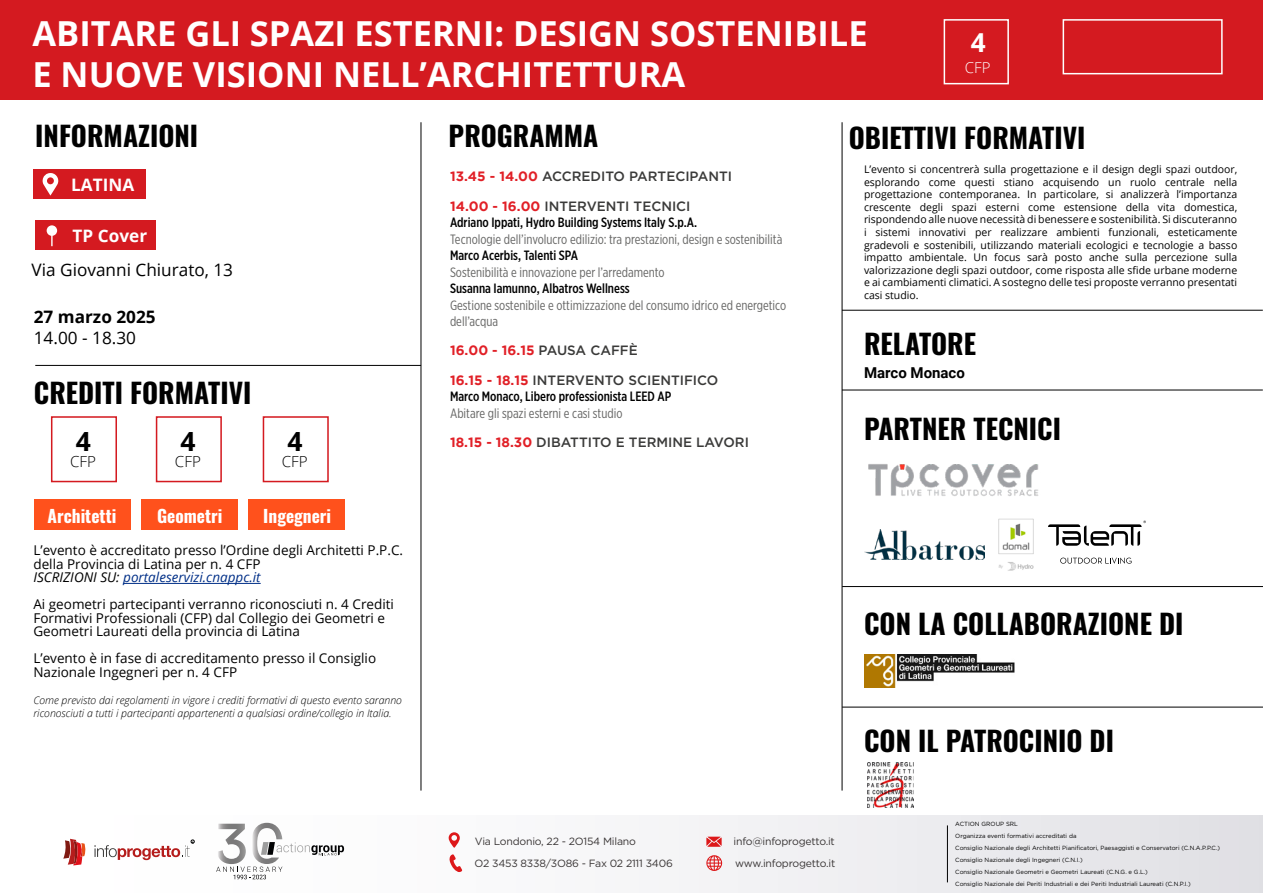
<style>
.page{position:relative;width:1263px;height:893px;background:#fff}
.page>*{position:absolute;margin:0;border:0;box-sizing:border-box;transform-origin:0 0}
.t1{font:700 34.5px/41.4px "Open Sans";color:#fff}
.t2{font:700 27.6px "Oswald";color:#000}
.t3{font:700 26.4px "Open Sans";color:#000}
.t4{font:700 26.1px "Open Sans";color:#fff}
.t5{font:500 19.95px "Gotham";letter-spacing:-.01em;color:#fff}
.t6{font:700 17.4px "Oswald";color:#fff}
.t7{font:17.1px "Open Sans";color:#000}
.t8{font:700 17.1px "Open Sans";color:#fff}
.t9{font:700 17.1px "Open Sans";color:#000}
.t10{font:300 15.15px "Open Sans";color:#000}
.t11{font:700 15px "Roboto";color:#000}
.t12{font:300 15px "Open Sans";color:#fff}
.t13{font:13.5px/13.5px "Open Sans";color:#000}
.t14{font:13.5px/16.5px "Gotham X Narrow";color:#666665}
.t15{font:500 13.5px/29.4px "Gotham";color:#3a3a39}
.t16{font:500 13.5px "Gotham X Narrow";color:#000}
.t17{font:10.5px/12.6px "Open Sans";color:#000;text-align:justify}
.t18{font:italic 300 10.5px/13.5px "Open Sans";color:#000}
.t19{font:10.5px "Gotham";letter-spacing:-.02em;color:#393535}
.t20{font:6px/12px "Gotham";color:#000}
.s1{font-style:italic}
.s2{font-style:italic;color:#002f87}
.s3{font-weight:700;color:#e12027}
</style>
<div class="page">
<div style="left:0;top:815px;width:1263px;height:78px;background:linear-gradient(to right,#fff,#e3e3e7)"></div>
<svg style="left:449px;top:854px;width:13px;height:18px"></svg>
<svg style="left:706px;top:855px;width:16px;height:16px"></svg>
<svg style="left:706px;top:837px;width:16px;height:10px"></svg>
<svg style="left:449px;top:832px;width:11px;height:16px"></svg>
<hr style="left:947px;top:825px;width:1px;height:57px;background:#000">
<div style="left:0;top:0;width:1263px;height:99px;background:#d41a20"></div>
<hr style="left:421px;top:122px;width:1px;height:669px;background:#000">
<hr style="left:842px;top:122px;width:1px;height:669px;background:#000">
<div style="left:34px;top:169px;width:112px;height:30px;background:#d41a20"></div>
<div style="left:35px;top:220px;width:121px;height:30px;background:#d41a20"></div>
<div style="left:34px;top:499px;width:96px;height:31px;background:#ff511c"></div>
<div style="left:141px;top:499px;width:96px;height:31px;background:#ff511c"></div>
<div style="left:248px;top:499px;width:96px;height:31px;background:#ff511c"></div>
<svg style="left:42px;top:173px;width:17px;height:23px"></svg>
<hr style="left:123px;top:583px;width:138px;height:1px;background:#002f87">
<div style="left:47px;top:225px;width:10px;height:11px;background:#fff;border-radius:5px"></div>
<div style="left:51px;top:416px;width:66px;height:66px;border:2px solid #d41a20"></div>
<div style="left:156px;top:416px;width:66px;height:66px;border:2px solid #d41a20"></div>
<div style="left:263px;top:416px;width:66px;height:66px;border:2px solid #d41a20"></div>
<hr style="left:35px;top:365px;width:386px;height:1px;background:#000">
<hr style="left:842px;top:390px;width:421px;height:1px;background:#000">
<hr style="left:842px;top:586px;width:421px;height:1px;background:#000">
<hr style="left:842px;top:707px;width:421px;height:1px;background:#000">
<hr style="left:842px;top:310px;width:421px;height:1px;background:#000">
<div style="left:944px;top:19px;width:65px;height:65px;border:2px solid #fff"></div>
<div style="left:1062px;top:19px;width:160px;height:55px;border:2px solid #fff"></div>
<svg style="left:63px;top:839px;width:24px;height:26px"></svg>
<svg style="left:95px;top:840px;width:99px;height:20px"></svg>
<svg style="left:216px;top:823px;width:128px;height:56px"></svg>
<img style="left:998px;top:518px;width:36px;height:53px">
<img style="left:868px;top:464px;width:171px;height:32px">
<svg style="left:1048px;top:520px;width:98px;height:26px"></svg>
<svg style="left:1060px;top:558px;width:71px;height:6px"></svg>
<img style="left:864px;top:529px;width:120px;height:30px">
<img style="left:864px;top:654px;width:150px;height:33px">
<img style="left:868px;top:762px;width:45px;height:46px">
<h1 class="t1" style="left:32px;top:11px;width:837px">ABITARE GLI SPAZI ESTERNI: DESIGN SOSTENIBILE<br>E NUOVE VISIONI NELL’ARCHITETTURA</h1>
<h2 class="t2" style="left:35px;top:122px;width:164px">INFORMAZIONI</h2>
<h2 class="t2" style="left:449px;top:122px;width:151px">PROGRAMMA</h2>
<h2 class="t2" style="left:849px;top:123px;width:238px">OBIETTIVI FORMATIVI</h2>
<h3 class="t4" style="left:971px;top:24px;width:16px">4</h3>
<h3 class="t12" style="left:965px;top:57px;width:27px">CFP</h3>
<h3 class="t5" style="left:562px;top:56px;width:141px">PROGRAMMA</h3>
<h3 class="t8" style="left:71px;top:173px;width:64px">LATINA</h3>
<h3 class="t8" style="left:73px;top:224px;width:76px">TP Cover</h3>
<h3 class="t7" style="left:32px;top:258px;width:203px">Via Giovanni Chiurato, 13</h3>
<h3 class="t9" style="left:34px;top:305px;width:123px">27 marzo 2025</h3>
<h3 class="t7" style="left:34px;top:326px;width:104px">14.00 - 18.30</h3>
<h2 class="t2" style="left:34px;top:378px;width:219px">CREDITI FORMATIVI</h2>
<h3 class="t3" style="left:76px;top:423px;width:17px">4</h3>
<h3 class="t3" style="left:181px;top:423px;width:17px">4</h3>
<h3 class="t3" style="left:287px;top:423px;width:17px">4</h3>
<h3 class="t10" style="left:70px;top:451px;width:27px">CFP</h3>
<h3 class="t10" style="left:175px;top:451px;width:27px">CFP</h3>
<h3 class="t10" style="left:282px;top:451px;width:27px">CFP</h3>
<h3 class="t6" style="left:47px;top:507px;width:71px">Architetti</h3>
<h3 class="t6" style="left:157px;top:507px;width:67px">Geometri</h3>
<h3 class="t6" style="left:263px;top:507px;width:69px">Ingegneri</h3>
<p class="t13" style="left:33px;top:543px;width:371px">L’evento è accreditato presso l’Ordine degli Architetti P.P.C. della Provincia di Latina per n. 4 CFP<br><span class="s1">ISCRIZIONI SU:</span> <span class="s2">portaleservizi.cnappc.it</span></p>
<p class="t13" style="left:33px;top:597px;width:362px">Ai geometri partecipanti verranno riconosciuti n. 4 Crediti<br>Formativi Professionali (CFP) dal Collegio dei Geometri e<br>Geometri Laureati della provincia di Latina</p>
<p class="t13" style="left:33px;top:651px;width:344px">L’evento è in fase di accreditamento presso il Consiglio<br>Nazionale Ingegneri per n. 4 CFP</p>
<p class="t18" style="left:33px;top:693px;width:370px">Come previsto dai regolamenti in vigore i crediti formativi di questo evento saranno riconosciuti a tutti i partecipanti appartenenti a qualsiasi ordine/collegio in Italia.</p>
<p class="t15" style="left:450px;top:161px;width:284px"><span class="s3">13.45 - 14.00</span> ACCREDITO PARTECIPANTI<br><span class="s3">14.00 - 16.00</span> INTERVENTI TECNICI</p>
<p class="t16" style="left:450px;top:214px;width:249px">Adriano Ippati, Hydro Building Systems Italy S.p.A.</p>
<p class="t14" style="left:450px;top:230px;width:334px">Tecnologie dell’involucro edilizio: tra prestazioni, design e sostenibilità</p>
<p class="t16" style="left:450px;top:247px;width:130px">Marco Acerbis, Talenti SPA</p>
<p class="t14" style="left:450px;top:263px;width:216px">Sostenibilità e innovazione per l’arredamento</p>
<p class="t16" style="left:450px;top:280px;width:181px">Susanna Iamunno, Albatros Wellness</p>
<p class="t14" style="left:450px;top:296px;width:338px">Gestione sostenibile e ottimizzazione del consumo idrico ed energetico dell’acqua</p>
<p class="t15" style="left:450px;top:336px;width:270px"><span class="s3">16.00 - 16.15</span> PAUSA CAFFÈ<br><span class="s3">16.15 - 18.15</span> INTERVENTO SCIENTIFICO</p>
<p class="t16" style="left:450px;top:388px;width:223px">Marco Monaco, Libero professionista LEED AP</p>
<p class="t14" style="left:450px;top:405px;width:174px">Abitare gli spazi esterni e casi studio</p>
<p class="t15" style="left:450px;top:428px;width:300px"><span class="s3">18.15 - 18.30</span> DIBATTITO E TERMINE LAVORI</p>
<p class="t17" style="left:864px;top:163px;width:375px">L’evento si concentrerà sulla progettazione e il design degli spazi outdoor, esplorando come questi stiano acquisendo un ruolo centrale nella progettazione contemporanea. In particolare, si analizzerà l’importanza crescente degli spazi esterni come estensione della vita domestica, rispondendo alle nuove necessità di benessere e sostenibilità. Si discuteranno i sistemi innovativi per realizzare ambienti funzionali, esteticamente gradevoli e sostenibili, utilizzando materiali ecologici e tecnologie a basso impatto ambientale. Un focus sarà posto anche sulla percezione sulla valorizzazione degli spazi outdoor, come risposta alle sfide urbane moderne e ai cambiamenti climatici. A sostegno delle tesi proposte verranno presentati casi studio.</p>
<h2 class="t2" style="left:864px;top:329px;width:113px">RELATORE</h2>
<h3 class="t11" style="left:864px;top:362px;width:102px">Marco Monaco</h3>
<h2 class="t2" style="left:864px;top:414px;width:199px">PARTNER TECNICI</h2>
<h2 class="t2" style="left:864px;top:610px;width:321px">CON LA COLLABORAZIONE DI</h2>
<p class="t19" style="left:475px;top:834px;width:163px">Via Londonio, 22 - 2O154 Milano</p>
<p class="t19" style="left:734px;top:835px;width:103px">info@infoprogetto.it</p>
<p class="t19" style="left:474px;top:857px;width:200px">O2 3453 8338/3O86 - Fax 02 2111 3406</p>
<p class="t19" style="left:735px;top:856px;width:102px">www.infoprogetto.it</p>
<h2 class="t2" style="left:864px;top:727px;width:251px">CON IL PATROCINIO DI</h2>
<p class="t20" style="left:955px;top:817px;width:266px">ACTION GROUP SRL<br>Organizza eventi formativi accreditati da<br>Consiglio Nazionale degli Architetti Pianificatori, Paesaggisti e Conservatori (C.N.A.P.P.C.)<br>Consiglio Nazionale degli Ingegneri (C.N.I.)<br>Consiglio Nazionale Geometri e Geometri Laureati (C.N.G. e G.L.)<br>Consiglio Nazionale dei Periti Industriali e dei Periti Industriali Laureati (C.N.P.I.)</p>
</div>
